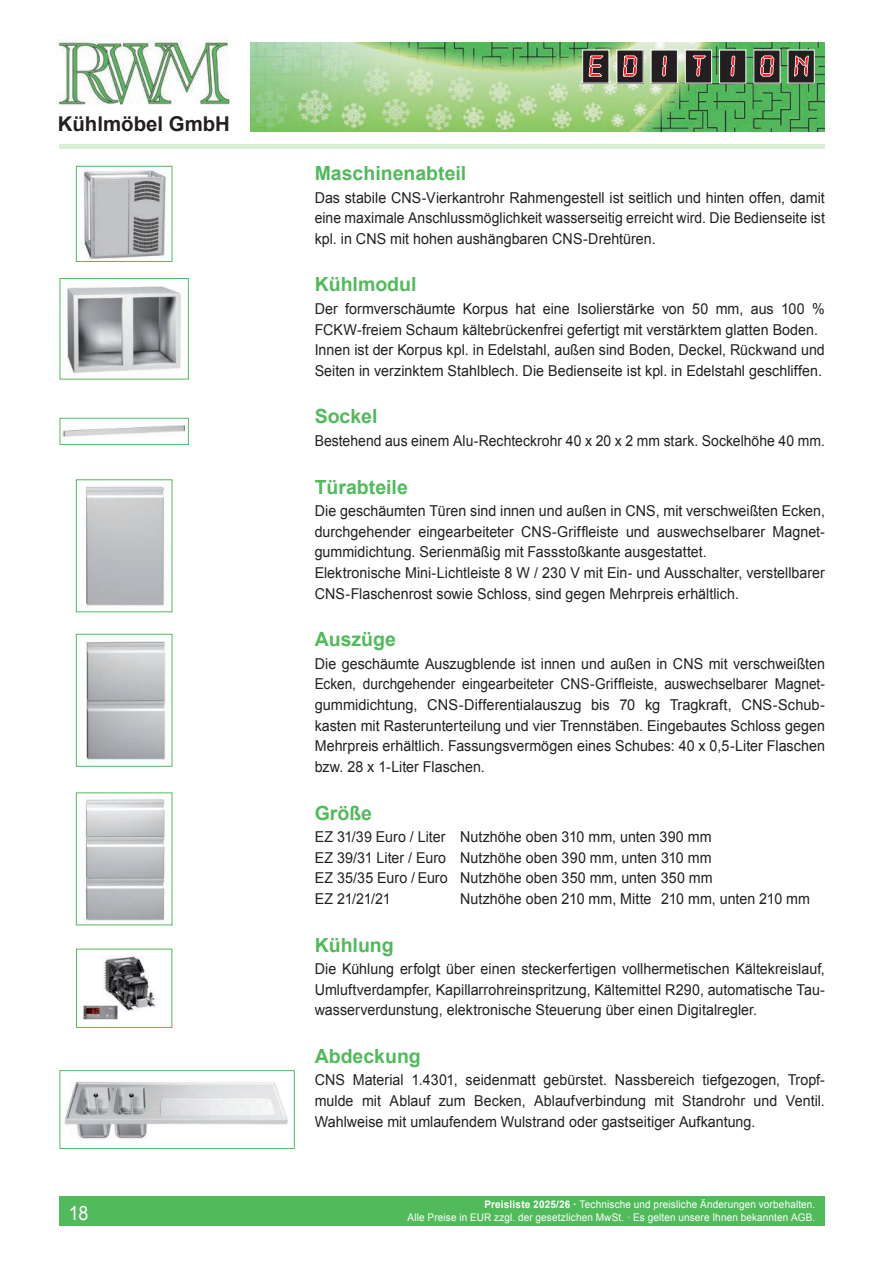
<style>
.page{position:relative;width:893px;height:1263px;background:#fff}
.page>*{position:absolute;margin:0;border:0;box-sizing:border-box;transform-origin:0 0}
.t1{font:700 20.4px "Arial";color:#231f20}
.t2{font:19.8px "Arial";color:#fff;scale:.9 1}
.t3{font:700 19.5px "Arial";color:#51ba5b}
.t4{font:15px/20.7px "Arial";letter-spacing:.005em;color:#231f20;text-align:justify;scale:.95 1}
.t5{font:15px "Arial";letter-spacing:.005em;color:#231f20;scale:.93 1}
.t6{font:10.5px "Arial";letter-spacing:.015em;color:#fff;scale:.95 1}
.s1{font-weight:700}
</style>
<div class="page">
<img style="left:56px;top:40px;width:175px;height:65px">
<img style="left:250px;top:43px;width:575px;height:89px">
<div style="left:583px;top:50px;width:26px;height:33px;background:#231f20"></div>
<div style="left:582px;top:50px;width:27px;height:34px;border:1px solid #fff"></div>
<div style="left:617px;top:50px;width:26px;height:33px;background:#231f20"></div>
<div style="left:616px;top:50px;width:28px;height:34px;border:1px solid #fff"></div>
<div style="left:651px;top:50px;width:26px;height:33px;background:#231f20"></div>
<div style="left:651px;top:50px;width:27px;height:34px;border:1px solid #fff"></div>
<div style="left:685px;top:50px;width:27px;height:33px;background:#231f20"></div>
<div style="left:685px;top:50px;width:27px;height:34px;border:1px solid #fff"></div>
<div style="left:720px;top:50px;width:26px;height:33px;background:#231f20"></div>
<div style="left:719px;top:50px;width:27px;height:34px;border:1px solid #fff"></div>
<div style="left:754px;top:50px;width:26px;height:33px;background:#231f20"></div>
<div style="left:788px;top:50px;width:26px;height:33px;background:#231f20"></div>
<div style="left:787px;top:50px;width:28px;height:34px;border:1px solid #fff"></div>
<svg style="left:588px;top:55px;width:16px;height:22px"></svg>
<svg style="left:623px;top:55px;width:15px;height:22px"></svg>
<svg style="left:662px;top:55px;width:5px;height:22px"></svg>
<svg style="left:692px;top:55px;width:14px;height:22px"></svg>
<svg style="left:730px;top:55px;width:6px;height:22px"></svg>
<svg style="left:760px;top:55px;width:15px;height:22px"></svg>
<svg style="left:794px;top:55px;width:15px;height:22px"></svg>
<div style="left:60px;top:1196px;width:765px;height:30px;background:#51ba5b"></div>
<hr style="left:60px;top:145px;width:765px;height:4px;background:#dbedd9">
<img style="left:81px;top:170px;width:86px;height:90px">
<div style="left:76px;top:166px;width:96px;height:96px;border:1px solid #51ba5b"></div>
<img style="left:86px;top:486px;width:79px;height:120px">
<div style="left:76px;top:479px;width:96px;height:133px;border:1px solid #51ba5b"></div>
<img style="left:86px;top:641px;width:81px;height:122px">
<div style="left:76px;top:634px;width:96px;height:133px;border:1px solid #51ba5b"></div>
<img style="left:85px;top:799px;width:81px;height:123px">
<img style="left:67px;top:286px;width:114px;height:88px">
<div style="left:60px;top:278px;width:129px;height:101px;border:1px solid #51ba5b"></div>
<img style="left:63px;top:425px;width:124px;height:12px">
<div style="left:60px;top:418px;width:129px;height:27px;border:1px solid #51ba5b"></div>
<img style="left:103px;top:956px;width:53px;height:55px">
<div style="left:76px;top:949px;width:96px;height:79px;border:1px solid #51ba5b"></div>
<img style="left:64px;top:1081px;width:224px;height:58px">
<div style="left:59px;top:1070px;width:236px;height:79px;border:1px solid #51ba5b"></div>
<svg style="left:83px;top:1002px;width:36px;height:18px"></svg>
<img style="left:83px;top:1006px;width:34px;height:13px">
<h1 class="t1" style="left:58px;top:111px;width:174px">Kühlmöbel GmbH</h1>
<h3 class="t3" style="left:315px;top:160px;width:153px">Maschinenabteil</h3>
<p class="t4" style="left:315px;top:187px;width:539px">Das stabile CNS-Vierkantrohr Rahmengestell ist seitlich und hinten offen, damit eine maximale Anschlussmöglichkeit wasserseitig erreicht wird. Die Bedienseite ist kpl. in CNS mit hohen aushängbaren CNS-Drehtüren.</p>
<h3 class="t3" style="left:315px;top:272px;width:103px">Kühlmodul</h3>
<p class="t4" style="left:315px;top:298px;width:539px;text-align:left">Der formverschäumte Korpus hat eine Isolierstärke von 50 mm, aus 100 % FCKW-freiem Schaum kältebrückenfrei gefertigt mit verstärktem glatten Boden.<br>Innen ist der Korpus kpl. in Edelstahl, außen sind Boden, Deckel, Rückwand und Seiten in verzinktem Stahlblech. Die Bedienseite ist kpl. in Edelstahl geschliffen.</p>
<h3 class="t3" style="left:315px;top:404px;width:64px">Sockel</h3>
<p class="t5" style="left:315px;top:431px;width:550px">Bestehend aus einem Alu-Rechteckrohr 40 x 20 x 2 mm stark. Sockelhöhe 40 mm.</p>
<h3 class="t3" style="left:315px;top:474px;width:95px">Türabteile</h3>
<p class="t4" style="left:315px;top:501px;width:539px;text-align:left">Die geschäumten Türen sind innen und außen in CNS, mit verschweißten Ecken, durchgehender eingearbeiteter CNS-Griffleiste und auswechselbarer Magnet&shy;gummidichtung. Serienmäßig mit Fassstoßkante ausgestattet.<br>Elektronische Mini-Lichtleiste 8 W / 230 V mit Ein- und Ausschalter, verstellbarer CNS-Flaschenrost sowie Schloss, sind gegen Mehrpreis erhältlich.</p>
<h3 class="t3" style="left:315px;top:626px;width:83px">Auszüge</h3>
<p class="t4" style="left:315px;top:653px;width:539px">Die geschäumte Auszugblende ist innen und außen in CNS mit verschweißten Ecken, durchgehender eingearbeiteter CNS-Griffleiste, auswechselbarer Magnet&shy;gummidichtung, CNS-Differentialauszug bis 70 kg Tragkraft, CNS-Schub&shy;kasten mit Rasterunterteilung und vier Trennstäben. Eingebautes Schloss gegen Mehrpreis erhältlich. Fassungsvermögen eines Schubes: 40 x 0,5-Liter Flaschen bzw. 28 x 1-Liter Flaschen.</p>
<h3 class="t3" style="left:315px;top:800px;width:59px">Größe</h3>
<p class="t4" style="left:315px;top:826px;width:420px">EZ 31/39 Euro / Liter Nutzhöhe oben 310 mm, unten 390 mm EZ 39/31 Liter / Euro Nutzhöhe oben 390 mm, unten 310 mm EZ 35/35 Euro / Euro Nutzhöhe oben 350 mm, unten 350 mm EZ 21/21/21</p>
<p class="t4" style="left:460px;top:888px;width:370px">Nutzhöhe oben 210 mm, Mitte 210 mm, unten 210 mm</p>
<h3 class="t3" style="left:315px;top:932px;width:81px">Kühlung</h3>
<p class="t4" style="left:315px;top:958px;width:539px">Die Kühlung erfolgt über einen steckerfertigen vollhermetischen Kältekreislauf, Umluftverdampfer, Kapillarrohreinspritzung, Kältemittel R290, automatische Tau&shy;wasserverdunstung, elektronische Steuerung über einen Digitalregler.</p>
<h3 class="t3" style="left:315px;top:1043px;width:108px">Abdeckung</h3>
<p class="t4" style="left:315px;top:1070px;width:539px">CNS Material 1.4301, seidenmatt gebürstet. Nassbereich tiefgezogen, Tropf&shy;mulde mit Ablauf zum Becken, Ablaufverbindung mit Standrohr und Ventil.<br>Wahlweise mit umlaufendem Wulstrand oder gastseitiger Aufkantung.</p>
<p class="t6" style="left:484px;top:1197px;width:350px"><span class="s1">Preisliste 2025/26 ·</span> Technische und preisliche Änderungen vorbehalten.</p>
<h2 class="t2" style="left:69px;top:1200px;width:24px">18</h2>
<p class="t6" style="left:408px;top:1210px;width:431px">Alle Preise in EUR zzgl. der gesetzlichen MwSt. · Es gelten unsere Ihnen bekannten AGB.</p>
</div>
